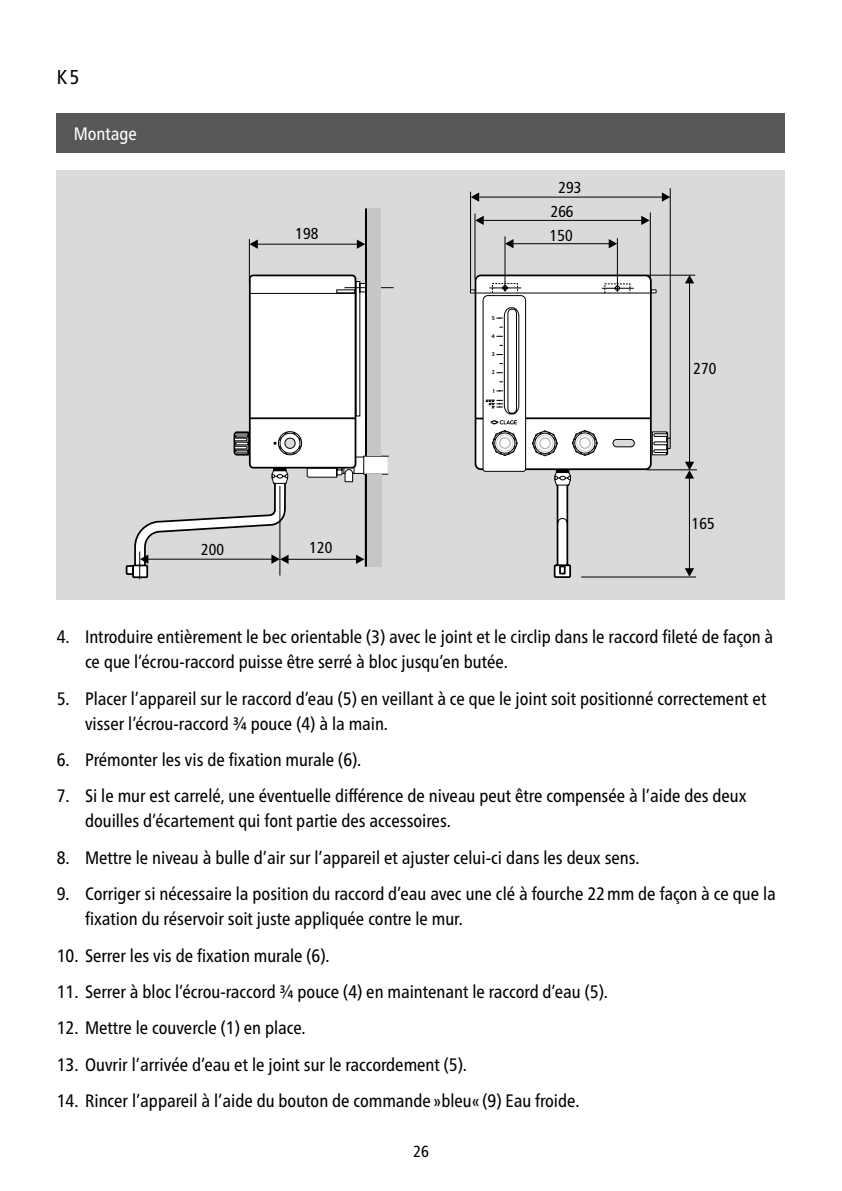
<style>
.page{position:relative;width:842px;height:1191px;background:#fff}
.page>*{position:absolute;margin:0;border:0;box-sizing:border-box;transform-origin:0 0}
.t1{font:condensed 20px "Frutiger Neue LTW1 G";color:#000}
.t2{font:condensed 18px/25px "Frutiger Neue LTW1 G";color:#000}
.t3{font:condensed 18px "Frutiger Neue LTW1 G";color:#fff}
.t4{font:condensed 16px "Frutiger Neue LTW1 G";color:#000}
.t5{font:condensed 15.8px "Frutiger LT Std";color:#000}
.t6{font:700 5.4px "Brandon Text";color:#000}
</style>
<div class="page">
<div style="left:57px;top:113px;width:728px;height:40px;background:#575756"></div>
<div style="left:57px;top:170px;width:728px;height:430px;background:#dadada"></div>
<svg style="left:248px;top:208px;width:422px;height:370px"></svg>
<svg style="left:248px;top:274px;width:405px;height:197px;background:#dadada"></svg>
<hr style="left:250px;top:293px;width:106px;height:1px;background:#000">
<hr style="left:250px;top:417px;width:105px;height:2px;background:#000">
<div style="left:356px;top:281px;width:4px;height:135px;border:1px solid #000"></div>
<hr style="left:365px;top:208px;width:3px;height:248px;background:#000">
<div style="left:367px;top:208px;width:14px;height:248px;background:#c6c6c6"></div>
<svg style="left:126px;top:481px;width:446px;height:97px"></svg>
<svg style="left:557px;top:517px;width:11px;height:7px"></svg>
<svg style="left:233px;top:431px;width:16px;height:25px"></svg>
<hr style="left:249px;top:239px;width:1px;height:43px;background:#000">
<hr style="left:257px;top:244px;width:101px;height:1px;background:#000">
<svg style="left:249px;top:239px;width:9px;height:10px"></svg>
<svg style="left:357px;top:239px;width:8px;height:10px"></svg>
<hr style="left:483px;top:220px;width:159px;height:1px;background:#000">
<svg style="left:476px;top:216px;width:8px;height:9px"></svg>
<svg style="left:641px;top:216px;width:9px;height:9px"></svg>
<hr style="left:478px;top:197px;width:185px;height:1px;background:#000">
<svg style="left:471px;top:192px;width:8px;height:10px"></svg>
<svg style="left:662px;top:192px;width:8px;height:10px"></svg>
<hr style="left:505px;top:236px;width:1px;height:46px;background:#000">
<hr style="left:617px;top:238px;width:1px;height:46px;background:#000">
<hr style="left:475px;top:214px;width:1px;height:65px;background:#000">
<hr style="left:470px;top:192px;width:1px;height:98px;background:#000">
<hr style="left:650px;top:212px;width:1px;height:68px;background:#000">
<hr style="left:670px;top:188px;width:1px;height:250px;background:#000">
<hr style="left:280px;top:486px;width:1px;height:89px;background:#000">
<hr style="left:288px;top:559px;width:69px;height:1px;background:#000">
<svg style="left:356px;top:554px;width:8px;height:10px"></svg>
<hr style="left:646px;top:275px;width:49px;height:1px;background:#000">
<hr style="left:646px;top:469px;width:51px;height:1px;background:#000">
<hr style="left:581px;top:576px;width:115px;height:1px;background:#000">
<hr style="left:689px;top:283px;width:1px;height:179px;background:#000">
<hr style="left:689px;top:478px;width:1px;height:91px;background:#000">
<svg style="left:685px;top:568px;width:9px;height:8px"></svg>
<hr style="left:513px;top:243px;width:96px;height:1px;background:#000">
<svg style="left:505px;top:239px;width:8px;height:9px"></svg>
<svg style="left:609px;top:239px;width:8px;height:9px"></svg>
<svg style="left:133px;top:513px;width:156px;height:66px"></svg>
<svg style="left:685px;top:275px;width:9px;height:8px"></svg>
<svg style="left:685px;top:462px;width:9px;height:16px"></svg>
<svg style="left:271px;top:282px;width:400px;height:204px"></svg>
<svg style="left:496px;top:434px;width:17px;height:17px"></svg>
<svg style="left:497px;top:435px;width:16px;height:16px"></svg>
<svg style="left:499px;top:437px;width:12px;height:12px"></svg>
<div style="left:500px;top:438px;width:9px;height:10px;background:#fff;border-radius:50%"></div>
<p class="t1" style="left:57px;top:65px;width:24px">K5</p>
<p class="t3" style="left:74px;top:123px;width:65px">Montage</p>
<p class="t5" style="left:296px;top:225px;width:24px">198</p>
<p class="t5" style="left:201px;top:540px;width:24px">200</p>
<p class="t5" style="left:310px;top:539px;width:24px">120</p>
<p class="t6" style="left:492px;top:314px;width:5px">5</p>
<p class="t6" style="left:491px;top:332px;width:5px">4</p>
<p class="t6" style="left:492px;top:350px;width:5px">3</p>
<p class="t6" style="left:492px;top:369px;width:5px">2</p>
<p class="t6" style="left:493px;top:387px;width:4px">1</p>
<p class="t5" style="left:559px;top:178px;width:24px">293</p>
<p class="t5" style="left:551px;top:202px;width:24px">266</p>
<p class="t5" style="left:550px;top:227px;width:24px">150</p>
<p class="t5" style="left:693px;top:359px;width:24px">270</p>
<p class="t5" style="left:692px;top:514px;width:24px">165</p>
<p class="t2" style="left:85px;top:624px;width:690px;text-indent:-28px">4. Introduire entièrement le bec orientable (3) avec le joint et le circlip dans le raccord fileté de façon à ce que l’écrou-raccord puisse être serré à bloc jusqu’en butée.</p>
<p class="t2" style="left:85px;top:686px;width:683px;text-indent:-28px">5. Placer l’appareil sur le raccord d’eau (5) en veillant à ce que le joint soit positionné correctement et visser l’écrou-raccord ¾ pouce (4) à la main.</p>
<p class="t2" style="left:57px;top:747px;width:306px">6. Prémonter les vis de fixation murale (6).</p>
<p class="t2" style="left:85px;top:783px;width:663px;text-indent:-28px">7. Si le mur est carrelé, une éventuelle différence de niveau peut être compensée à l’aide des deux douilles d’écartement qui font partie des accessoires.</p>
<p class="t2" style="left:57px;top:845px;width:584px">8. Mettre le niveau à bulle d’air sur l’appareil et ajuster celui-ci dans les deux sens.</p>
<p class="t2" style="left:85px;top:881px;width:692px;text-indent:-28px">9. Corriger si nécessaire la position du raccord d’eau avec une clé à fourche 22mm de façon à ce que la fixation du réservoir soit juste appliquée contre le mur.</p>
<p class="t2" style="left:57px;top:942px;width:274px">10. Serrer les vis de fixation murale (6).</p>
<p class="t2" style="left:57px;top:979px;width:553px">11. Serrer à bloc l’écrou-raccord ¾ pouce (4) en maintenant le raccord d’eau (5).</p>
<p class="t2" style="left:57px;top:1015px;width:251px">12. Mettre le couvercle (1) en place.</p>
<p class="t2" style="left:57px;top:1051px;width:412px">13. Ouvrir l’arrivée d’eau et le joint sur le raccordement (5).</p>
<p class="t2" style="left:57px;top:1088px;width:524px">14. Rincer l’appareil à l’aide du bouton de commande »bleu« (9) Eau froide.</p>
<p class="t4" style="left:413px;top:1142px;width:17px">26</p>
</div>
